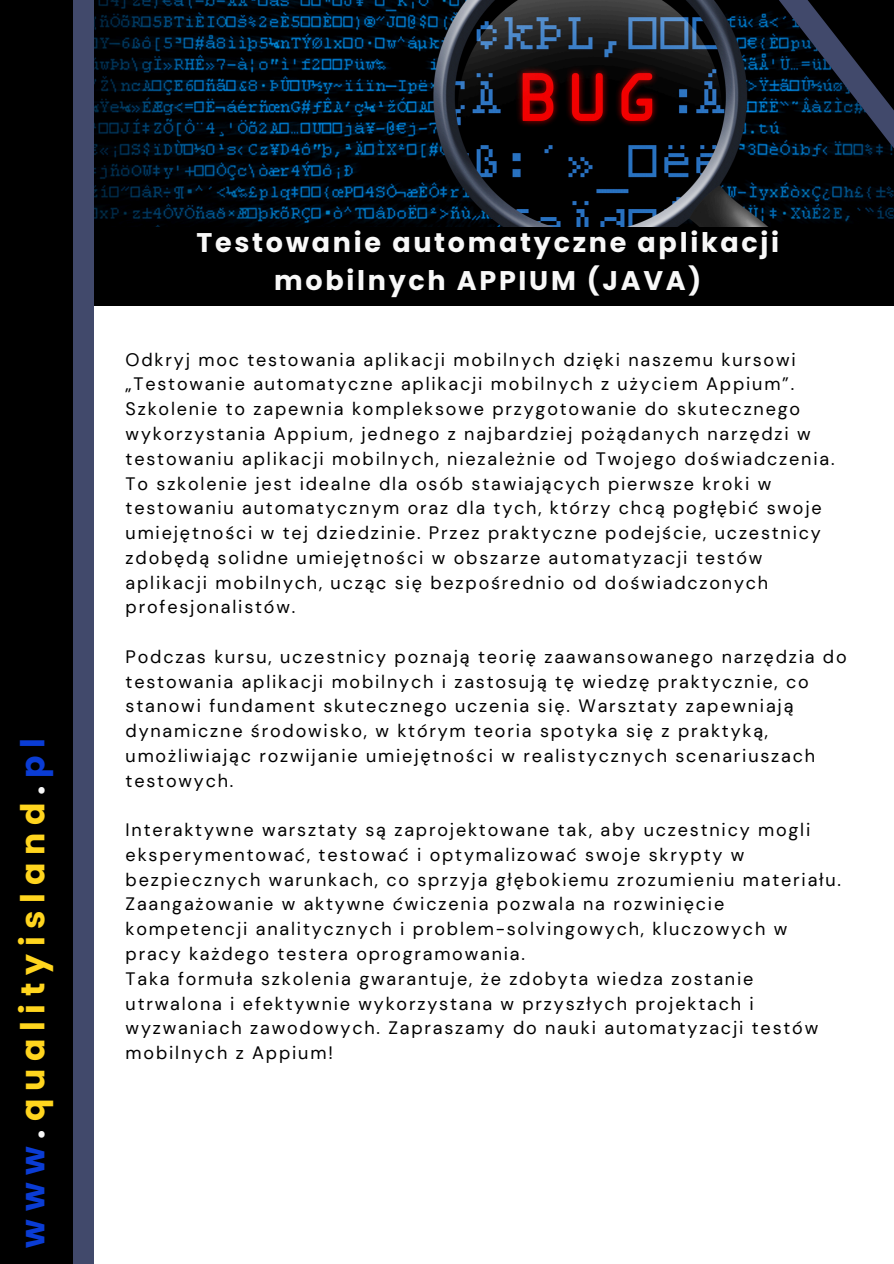
<style>
.page{position:relative;width:894px;height:1264px;background:#fff}
.page>*{position:absolute;margin:0;border:0;box-sizing:border-box;transform-origin:0 0}
.t1{font:700 33px "Poppins";letter-spacing:.235em;color:#ffd51e}
.t2{font:700 27px/37.2px "Poppins";letter-spacing:.1em;color:#f8f8f8;text-align:center}
.t3{font:18px/24.8px "DM Sans";letter-spacing:.1em;color:#000}
.s1{color:#0a3cd4}
.s2{color:#f8f8f8}
</style>
<div class="page">
<div style="left:0;top:211px;width:893px;height:94px;background:#000"></div>
<img style="left:94px;top:0;width:606px;height:226px">
<div style="left:0;top:0;width:94px;height:1263px;background:#41496b"></div>
<div style="left:0;top:0;width:72px;height:1263px;background:#000"></div>
<svg style="left:700px;top:0;width:53px;height:227px;background:#222c38"></svg>
<svg style="left:753px;top:0;width:140px;height:227px;background:#071420"></svg>
<p class="t1" style="left:10px;top:1247px;width:511px;rotate:-90deg"><span class="s1">www</span><span class="s2">.</span>qualityisland<span class="s2">.</span><span class="s1">pl</span></p>
<p class="t2" style="left:196px;top:224px;width:584px">Testowanie automatyczne aplikacji mobilnych APPIUM (JAVA)</p>
<h2 class="t3" style="left:126px;top:347px;width:710px">Odkryj moc testowania aplikacji mobilnych dzięki naszemu kursowi „Testowanie automatyczne aplikacji mobilnych z użyciem Appium”.<br>Szkolenie to zapewnia kompleksowe przygotowanie do skutecznego wykorzystania Appium, jednego z najbardziej pożądanych narzędzi w testowaniu aplikacji mobilnych, niezależnie od Twojego doświadczenia.</h2>
<p class="t3" style="left:126px;top:471px;width:697px">To szkolenie jest idealne dla osób stawiających pierwsze kroki w testowaniu automatycznym oraz dla tych, którzy chcą pogłębić swoje umiejętności w tej dziedzinie. Przez praktyczne podejście, uczestnicy zdobędą solidne umiejętności w obszarze automatyzacji testów aplikacji mobilnych, ucząc się bezpośrednio od doświadczonych profesjonalistów.</p>
<p class="t3" style="left:126px;top:644px;width:722px">Podczas kursu, uczestnicy poznają teorię zaawansowanego narzędzia do testowania aplikacji mobilnych i zastosują tę wiedzę praktycznie, co stanowi fundament skutecznego uczenia się. Warsztaty zapewniają dynamiczne środowisko, w którym teoria spotyka się z praktyką, umożliwiając rozwijanie umiejętności w realistycznych scenariuszach testowych.</p>
<p class="t3" style="left:126px;top:817px;width:716px">Interaktywne warsztaty są zaprojektowane tak, aby uczestnicy mogli eksperymentować, testować i optymalizować swoje skrypty w bezpiecznych warunkach, co sprzyja głębokiemu zrozumieniu materiału.<br>Zaangażowanie w aktywne ćwiczenia pozwala na rozwinięcie kompetencji analitycznych i problem-solvingowych, kluczowych w pracy każdego testera oprogramowania.</p>
<p class="t3" style="left:126px;top:966px;width:694px">Taka formuła szkolenia gwarantuje, że zdobyta wiedza zostanie utrwalona i efektywnie wykorzystana w przyszłych projektach i wyzwaniach zawodowych. Zapraszamy do nauki automatyzacji testów mobilnych z Appium!</p>
</div>
